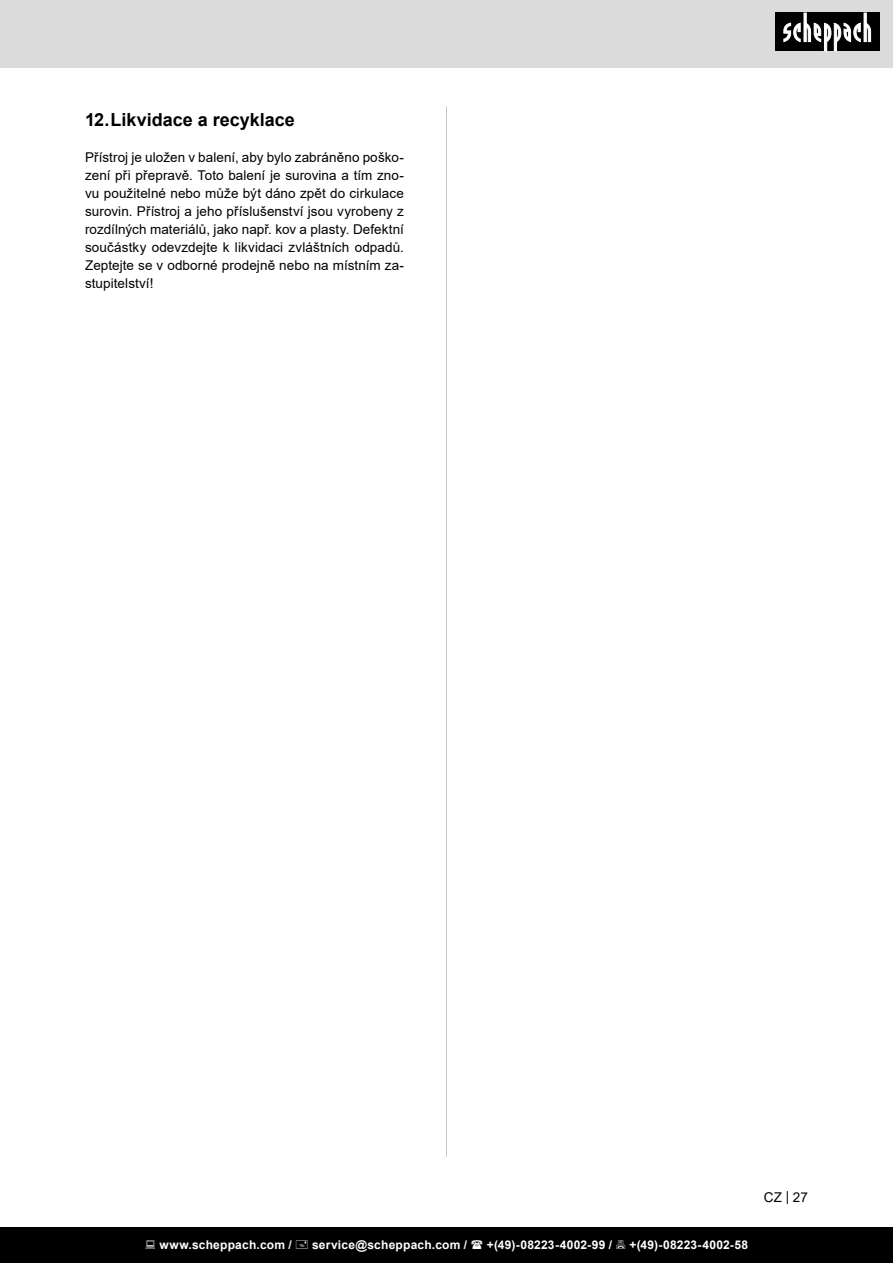
<style>
.page{position:relative;width:893px;height:1263px;background:#fff}
.page>*{position:absolute;margin:0;border:0;box-sizing:border-box;transform-origin:0 0}
.t1{font:700 18px "Arial";color:#000}
.t2{font:13.5px/18px "Arial";letter-spacing:.005em;color:#000;text-align:justify}
.t3{font:700 12px "Arial";letter-spacing:.02em;color:#fff}
</style>
<div class="page">
<div style="left:0;top:0;width:893px;height:67px;background:#dbdbdb"></div>
<div style="left:0;top:1227px;width:893px;height:36px;background:#000"></div>
<div style="left:775px;top:13px;width:105px;height:38px;background:#000"></div>
<svg style="left:783px;top:13px;width:88px;height:38px"></svg>
<hr style="left:446px;top:106px;width:1px;height:1051px;background:#c7c7c7">
<h1 class="t1" style="left:85px;top:113px;width:211px">12. Likvidace a recyklace</h1>
<p class="t2" style="left:85px;top:148px;width:320px">Přístroj je uložen v balení, aby bylo zabráněno poško&shy;zení při přepravě. Toto balení je surovina a tím zno&shy;vu použitelné nebo může být dáno zpět do cirkulace surovin. Přístroj a jeho příslušenství jsou vyrobeny z rozdílných materiálů, jako např. kov a plasty. Defektní součástky odevzdejte k likvidaci zvláštních odpadů.<br>Zeptejte se v odborné prodejně nebo na místním za&shy;stupitelství!</p>
<p class="t3" style="left:159px;top:1240px;width:134px">www.scheppach.com /</p>
<p class="t3" style="left:312px;top:1240px;width:157px">service@scheppach.com /</p>
<p class="t3" style="left:487px;top:1240px;width:127px">+(49)-08223-4002-99 /</p>
<p class="t3" style="left:629px;top:1240px;width:120px">+(49)-08223-4002-58</p>
<p class="t2" style="left:764px;top:1188px;width:46px">CZ | 27</p>
</div>
